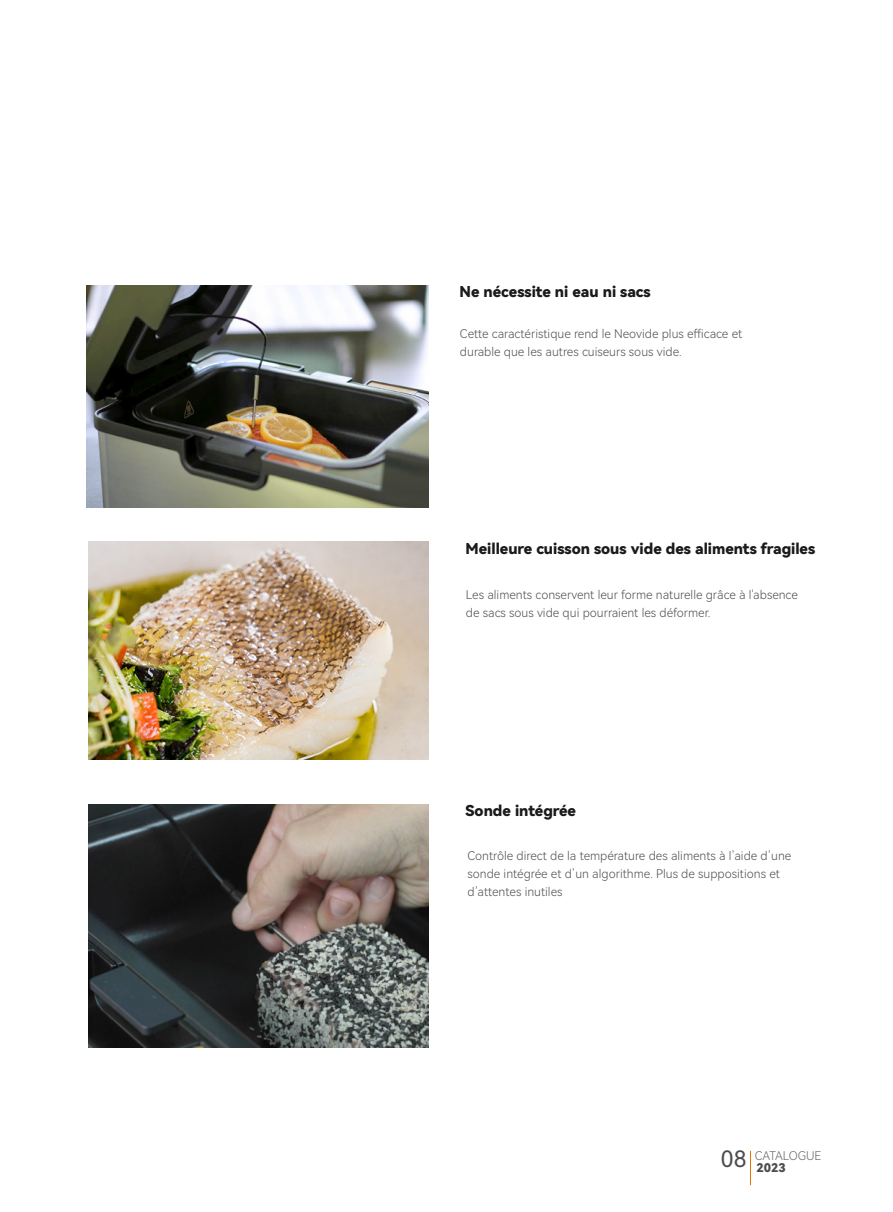
<style>
.page{position:relative;width:893px;height:1212px;background:#fff}
.page>*{position:absolute;margin:0;border:0;box-sizing:border-box;transform-origin:0 0}
.t1{font:15px "Harmony OS Sans Black";color:#1a1a1a}
.t2{font:12px/18px "Harmony OS Sans Light";color:#4d4d4d}
.t3{font:12px "Harmony OS Sans Light";color:#666}
.t4{font:12px "Harmony OS Sans Black";color:#4d4d4d}
.s1{font-family:"Harmony OS Sans";font-size:22.5px;color:#4d4d4d}
</style>
<div class="page">
<img style="left:87px;top:285px;width:342px;height:222px">
<hr style="left:750px;top:1151px;width:1px;height:34px;background:#f06e00">
<img style="left:88px;top:542px;width:341px;height:217px">
<img style="left:88px;top:804px;width:341px;height:243px">
<p class="t1" style="left:460px;top:281px;width:193px">Ne nécessite ni eau ni sacs</p>
<p class="t2" style="left:460px;top:324px;width:284px">Cette caractéristique rend le Neovide plus efficace et durable que les autres cuiseurs sous vide.</p>
<p class="t1" style="left:466px;top:538px;width:351px">Meilleure cuisson sous vide des aliments fragiles</p>
<p class="t2" style="left:466px;top:585px;width:333px">Les aliments conservent leur forme naturelle grâce à l'absence de sacs sous vide qui pourraient les déformer.</p>
<p class="t1" style="left:466px;top:801px;width:112px">Sonde intégrée</p>
<p class="t2" style="left:467px;top:846px;width:325px">Contrôle direct de la température des aliments à l’aide d’une sonde intégrée et d’un algorithme. Plus de suppositions et d’attentes inutiles</p>
<p class="t3" style="left:721px;top:1147px;width:102px"><span class="s1">08</span> CATALOGUE</p>
<p class="t4" style="left:756px;top:1159px;width:31px">2023</p>
</div>
